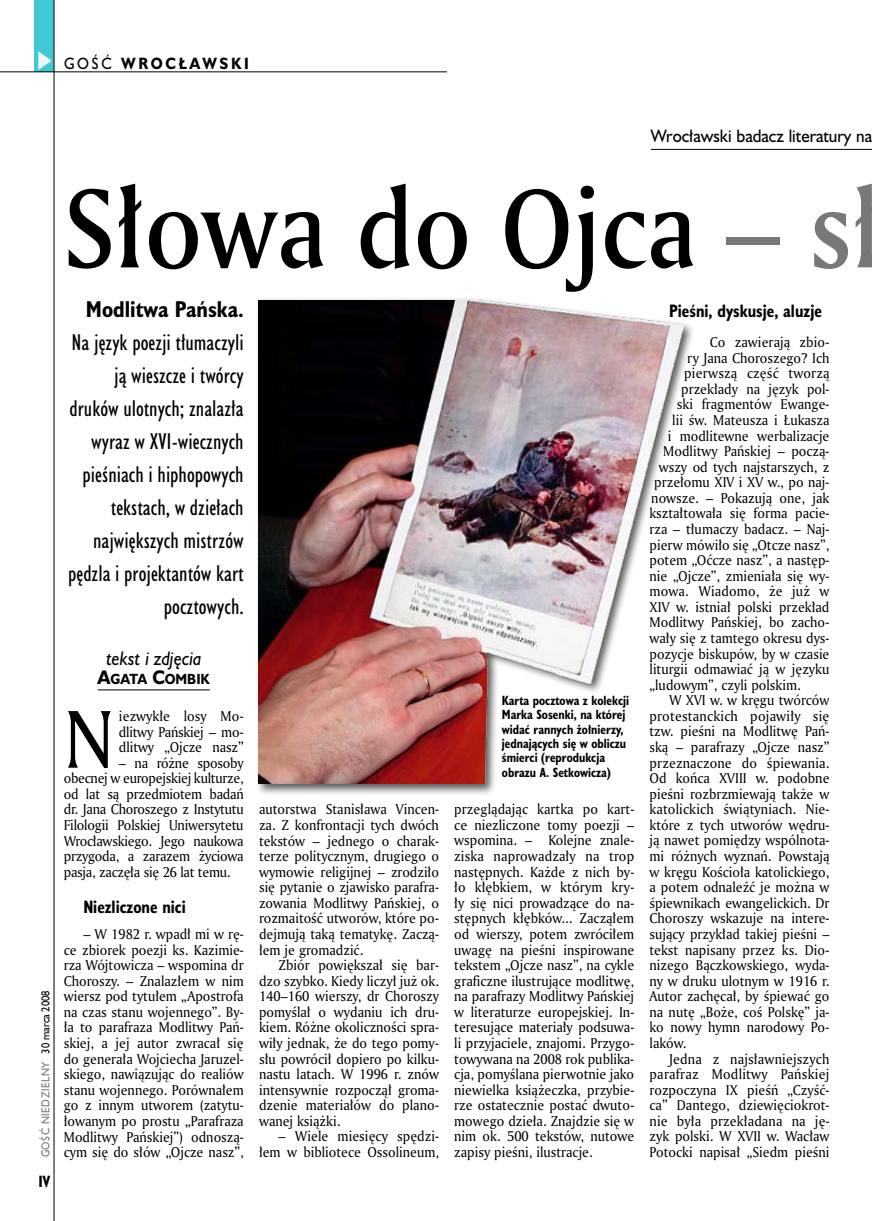
<style>
.page{position:relative;width:872px;height:1221px;background:#fff}
.page>*{position:absolute;margin:0;border:0;box-sizing:border-box;transform-origin:0 0}
.t1{font:108px "Amerigo Md PL";color:#000;scale:.9 1}
.t2{font:79.05px "Amerigo PL";color:#000;scale:.94 1}
.t3{font:21px/33px "Humanst 521 Cn PL";color:#000;text-align:right}
.t4{font:700 21px "Humanst 521 Cn PL";color:#000}
.t5{font:italic 18px "Humanst 521 PL";color:#000;scale:.9 1}
.t6{font:700 16.5px "Humanst 521 Cn PL";color:#000;scale:.94 1}
.t7{font:16.5px "Humanst 521 PL";color:#000;scale:.94 1}
.t8{font:700 15px "Humanst 521 PL";letter-spacing:.2em;color:#000;scale:.9 1}
.t9{font:700 15px "Humanst 521 Cn PL";color:#000;scale:.94 1}
.t10{font:13.8px/15.6px "Amerigo PL";color:#000;text-align:justify;scale:.94 1}
.t11{font:13.8px "Amerigo PL";letter-spacing:.02em;color:#000;scale:.94 1}
.t12{font:700 13.5px "Humanst 521 PL";color:#000;scale:.9 1}
.t13{font:700 12.3px/14.4px "Humanst 521 Cn PL";color:#000;scale:.94 1}
.t14{font:10.5px "Humanst 521 PL";letter-spacing:.05em;color:#787779;scale:.9 1}
.s1{font-weight:400}
.s2{color:#000}
.s3{color:#787779}
.s4{font-size:18px}
</style>
<div class="page">
<div style="left:35px;top:0;width:19px;height:72px;background:#40c8d3"></div>
<svg style="left:38px;top:51px;width:14px;height:19px"></svg>
<hr style="left:54px;top:0;width:1px;height:1220px;background:#000">
<hr style="left:0;top:72px;width:447px;height:1px;background:#000">
<hr style="left:651px;top:149px;width:221px;height:1px;background:#000">
<hr style="left:98px;top:689px;width:112px;height:1px;background:#000">
<div style="left:255px;top:296px;width:485px;height:505px;background:#000;opacity:.65"></div>
<img style="left:259px;top:300px;width:433px;height:483px">
<p class="t8" style="left:64px;top:53px;width:207px"><span class="s1">goŚĆ</span> WROCŁAWSKI</p>
<p class="t14" style="left:38px;top:1157px;width:187px;rotate:-90deg">goŚĆ Niedzielny <span class="s2">30 marca 2008</span></p>
<p class="t9" style="left:38px;top:1170px;width:14px">IV</p>
<p class="t7" style="left:651px;top:125px;width:237px">Wrocławski badacz literatury na</p>
<h1 class="t1" style="left:64px;top:156px;width:910px">Słowa do Ojca <span class="s3">– sł</span></h1>
<h3 class="t4" style="left:86px;top:295px;width:159px">Modlitwa Pańska.</h3>
<h3 class="t3" style="left:68px;top:326px;width:177px">Na język poezji tłumaczyli ją wieszcze i twórcy druków ulotnych; znalazła wyraz w XVI-wiecznych pieśniach i hiphopowych tekstach, w dziełach największych mistrzów pędzla i projektantów kart pocztowych.</h3>
<h3 class="t5" style="left:106px;top:645px;width:108px">tekst i zdjęcia</h3>
<p class="t12" style="left:98px;top:669px;width:126px"><span class="s4">A</span>GATA <span class="s4">C</span>OMBIK</p>
<h2 class="t2" style="left:64px;top:686px;width:55px">N</h2>
<p class="t10" style="left:119px;top:707px;width:134px">iezwykłe losy Mo&shy;dlitwy Pańskiej – mo&shy;dlitwy „Ojcze nasz”</p>
<p class="t10" style="left:64px;top:754px;width:193px;text-indent:55px">– na różne sposoby obecnej w europejskiej kulturze, od lat są przedmiotem badań dr. Jana Choroszego z Instytutu Filologii Polskiej Uniwersytetu Wrocławskiego. Jego naukowa przygoda, a zarazem życiowa pasja, zaczęła się 26 lat temu.</p>
<p class="t6" style="left:83px;top:895px;width:110px">Niezliczone nici</p>
<p class="t10" style="left:64px;top:925px;width:193px;text-indent:20px">– W 1982 r. wpadł mi w rę&shy;ce zbiorek poezji ks. Kazimie&shy;rza Wójtowicza – wspomina dr Choroszy. – Znalazłem w nim wiersz pod tytułem „Apostrofa na czas stanu wojennego”. By&shy;ła to parafraza Modlitwy Pań&shy;skiej, a jej autor zwracał się do generała Wojciecha Jaruzel&shy;skiego, nawiązując do realiów stanu wojennego. Porównałem go z innym utworem (zatytu&shy;łowanym po prostu „Parafraza Modlitwy Pańskiej”) odnoszą&shy;cym się do słów „Ojcze nasz”,</p>
<p class="t10" style="left:259px;top:801px;width:193px">autorstwa Stanisława Vincen&shy;za. Z konfrontacji tych dwóch tekstów – jednego o charak&shy;terze politycznym, drugiego o wymowie religijnej – zrodziło się pytanie o zjawisko parafra&shy;zowania Modlitwy Pańskiej, o rozmaitość utworów, które po&shy;dejmują taką tematykę. Zaczą&shy;łem je gromadzić.</p>
<p class="t10" style="left:259px;top:956px;width:193px;text-indent:20px">Zbiór powiększał się bar&shy;dzo szybko. Kiedy liczył już ok.<br>140–160 wierszy, dr Choroszy pomyślał o wydaniu ich dru&shy;kiem. Różne okoliczności spra&shy;wiły jednak, że do tego pomy&shy;słu powrócił dopiero po kilku&shy;nastu latach. W 1996 r. znów intensywnie rozpoczął groma&shy;dzenie materiałów do plano&shy;wanej książki.</p>
<p class="t10" style="left:259px;top:1128px;width:193px;text-align:right">– Wiele miesięcy spędzi&shy;łem w bibliotece Ossolineum,</p>
<p class="t13" style="left:502px;top:692px;width:137px">Karta pocztowa z kolekcji<br>Marka Sosenki, na której widać rannych żołnierzy, jednających się w obliczu śmierci (reprodukcja obrazu A. Setkowicza)</p>
<p class="t10" style="left:454px;top:801px;width:193px">przeglądając kartka po kart&shy;ce niezliczone tomy poezji – wspomina. – Kolejne znale&shy;ziska naprowadzały na trop następnych. Każde z nich by&shy;ło kłębkiem, w którym kry&shy;ły się nici prowadzące do na&shy;stępnych kłębków... Zacząłem od wierszy, potem zwróciłem uwagę na pieśni inspirowane tekstem „Ojcze nasz”, na cykle graficzne ilustrujące modlitwę, na parafrazy Modlitwy Pańskiej w literaturze europejskiej. In&shy;teresujące materiały podsuwa&shy;li przyjaciele, znajomi. Przygo&shy;towywana na 2008 rok publika&shy;cja, pomyślana pierwotnie jako niewielka książeczka, przybie&shy;rze ostatecznie postać dwuto&shy;mowego dzieła. Znajdzie się w nim ok. 500 tekstów, nutowe zapisy pieśni, ilustracje.</p>
<p class="t6" style="left:669px;top:299px;width:164px">Pieśni, dyskusje, aluzje</p>
<p class="t10" style="left:710px;top:334px;width:129px">Co zawierają zbio-</p>
<p class="t10" style="left:687px;top:349px;width:153px">ry Jana Choroszego? Ich</p>
<p class="t10" style="left:684px;top:365px;width:156px">pierwszą część tworzą</p>
<p class="t10" style="left:681px;top:380px;width:159px">przekłady na język pol-</p>
<p class="t10" style="left:677px;top:396px;width:164px">ski fragmentów Ewange-</p>
<p class="t10" style="left:672px;top:412px;width:169px">lii św. Mateusza i Łukasza</p>
<p class="t10" style="left:668px;top:427px;width:173px">i modlitewne werbalizacje</p>
<p class="t10" style="left:663px;top:443px;width:178px">Modlitwy Pańskiej – począ-</p>
<p class="t10" style="left:659px;top:458px;width:183px">wszy od tych najstarszych, z</p>
<p class="t10" style="left:654px;top:474px;width:188px">przełomu XIV i XV w., po naj-</p>
<p class="t10" style="left:651px;top:489px;width:191px">nowsze. – Pokazują one, jak</p>
<p class="t10" style="left:649px;top:505px;width:193px">kształtowała się forma pacie-</p>
<p class="t10" style="left:649px;top:521px;width:193px">rza – tłumaczy badacz. – Naj-</p>
<p class="t10" style="left:649px;top:536px;width:193px">pierw mówiło się „Otcze nasz”,</p>
<p class="t10" style="left:649px;top:552px;width:193px">potem „Oćcze nasz”, a następ-</p>
<p class="t10" style="left:649px;top:567px;width:193px">nie „Ojcze”, zmieniała się wy-</p>
<p class="t10" style="left:649px;top:583px;width:193px">mowa. Wiadomo, że już w</p>
<p class="t10" style="left:649px;top:598px;width:193px">XIV w. istniał polski przekład</p>
<p class="t10" style="left:649px;top:614px;width:193px">Modlitwy Pańskiej, bo zacho-</p>
<p class="t10" style="left:649px;top:630px;width:193px">wały się z tamtego okresu dys-</p>
<p class="t10" style="left:649px;top:645px;width:193px">pozycje biskupów, by w czasie</p>
<p class="t10" style="left:649px;top:661px;width:193px">liturgii odmawiać ją w języku</p>
<p class="t10" style="left:649px;top:676px;width:162px">„ludowym”, czyli polskim.</p>
<p class="t10" style="left:669px;top:692px;width:172px">W XVI w. w kręgu twórców</p>
<p class="t10" style="left:649px;top:707px;width:193px">protestanckich pojawiły się</p>
<p class="t10" style="left:649px;top:723px;width:193px">tzw. pieśni na Modlitwę Pań-</p>
<p class="t10" style="left:649px;top:739px;width:193px">ską – parafrazy „Ojcze nasz”</p>
<p class="t10" style="left:649px;top:754px;width:193px">przeznaczone do śpiewania.</p>
<p class="t10" style="left:649px;top:770px;width:193px">Od końca XVIII w. podobne</p>
<p class="t10" style="left:649px;top:785px;width:193px">pieśni rozbrzmiewają także w</p>
<p class="t10" style="left:649px;top:801px;width:193px">katolickich świątyniach. Nie-</p>
<p class="t10" style="left:649px;top:816px;width:193px">które z tych utworów wędru-</p>
<p class="t10" style="left:649px;top:832px;width:193px">ją nawet pomiędzy wspólnota-</p>
<p class="t10" style="left:649px;top:847px;width:193px">mi różnych wyznań. Powstają</p>
<p class="t10" style="left:649px;top:863px;width:193px">w kręgu Kościoła katolickiego,</p>
<p class="t10" style="left:649px;top:879px;width:193px">a potem odnaleźć je można w</p>
<p class="t10" style="left:649px;top:894px;width:193px">śpiewnikach ewangelickich. Dr</p>
<p class="t10" style="left:649px;top:910px;width:193px">Choroszy wskazuje na intere-</p>
<p class="t10" style="left:649px;top:925px;width:193px">sujący przykład takiej pieśni –</p>
<p class="t10" style="left:649px;top:941px;width:193px">tekst napisany przez ks. Dio-</p>
<p class="t10" style="left:649px;top:956px;width:193px">nizego Bączkowskiego, wyda-</p>
<p class="t10" style="left:649px;top:972px;width:193px">ny w druku ulotnym w 1916 r.</p>
<p class="t10" style="left:649px;top:988px;width:193px">Autor zachęcał, by śpiewać go</p>
<p class="t10" style="left:649px;top:1003px;width:193px">na nutę „Boże, coś Polskę” ja-</p>
<p class="t10" style="left:649px;top:1019px;width:193px">ko nowy hymn narodowy Po-</p>
<p class="t10" style="left:649px;top:1034px;width:41px">laków.</p>
<p class="t10" style="left:669px;top:1050px;width:172px">Jedna z najsławniejszych</p>
<p class="t11" style="left:649px;top:1064px;width:193px">parafraz Modlitwy Pańskiej</p>
<p class="t10" style="left:649px;top:1081px;width:193px">rozpoczyna IX pieśń „Czyść-</p>
<p class="t10" style="left:649px;top:1097px;width:193px">ca” Dantego, dziewięciokrot-</p>
<p class="t10" style="left:649px;top:1112px;width:193px">nie była przekładana na ję-</p>
<p class="t10" style="left:649px;top:1128px;width:193px">zyk polski. W XVII w. Wacław</p>
<p class="t10" style="left:649px;top:1143px;width:193px">Potocki napisał „Siedm pieśni</p>
</div>
